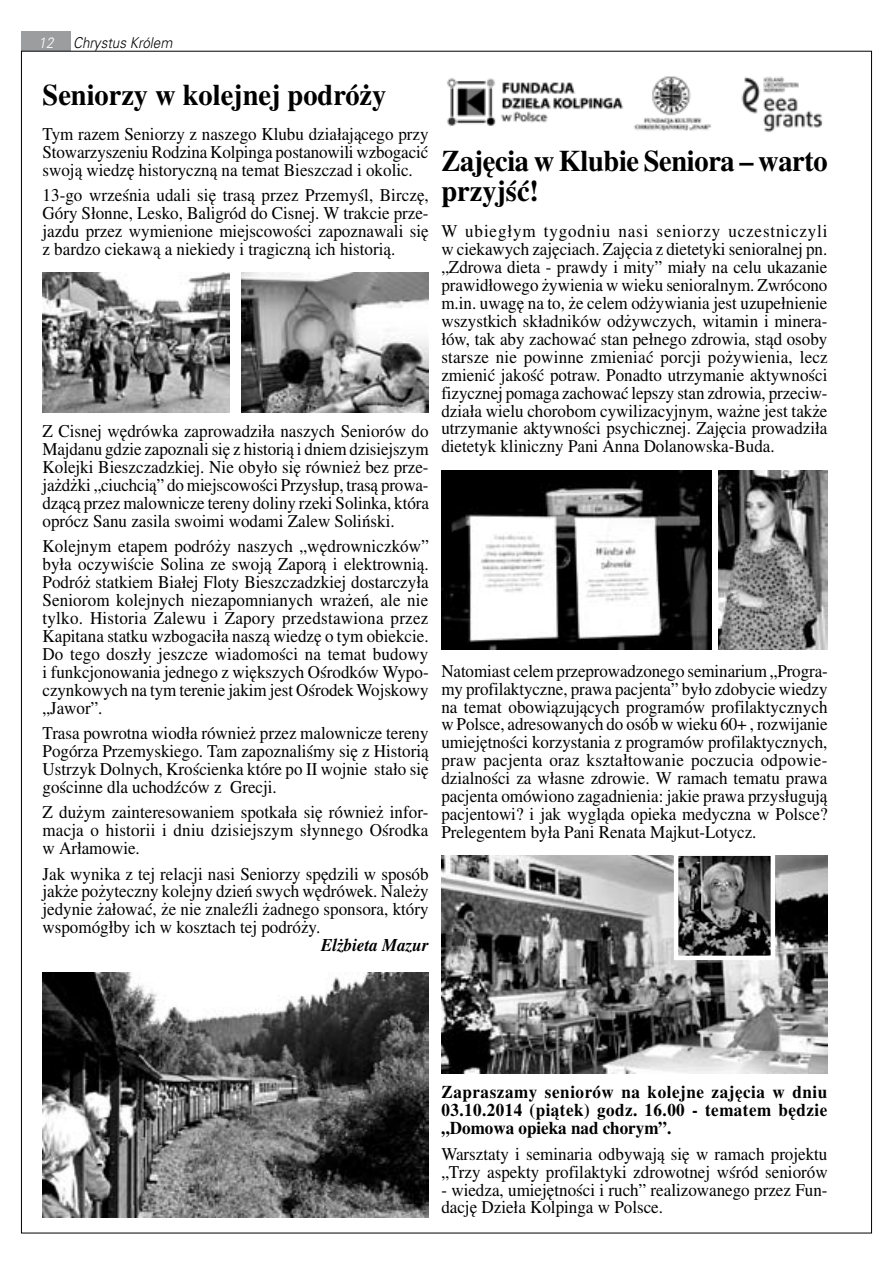
<style>
.page{position:relative;width:893px;height:1263px;background:#fff}
.page>*{position:absolute;margin:0;border:0;box-sizing:border-box;transform-origin:0 0}
.t1{font:700 29.85px/29.8px "Toronto";color:#000;scale:.95 1}
.t2{font:18px/18px "Toronto";color:#000;text-align:justify;scale:.95 1}
.t3{font:700 18px/18px "Toronto";letter-spacing:.03em;color:#000;text-align:justify;scale:.95 1}
.t4{font:italic 700 18px "Toronto";color:#000;scale:.95 1}
.t5{font:italic 15px "USA Light";color:#000;scale:.9 1}
.t6{font:italic 15px "USA Light";color:#fff;scale:.9 1}
</style>
<div class="page">
<div style="left:21px;top:31px;width:50px;height:20px;background:#9c9d9f"></div>
<img style="left:447px;top:76px;width:376px;height:57px">
<img style="left:718px;top:471px;width:109px;height:178px">
<img style="left:441px;top:471px;width:270px;height:178px">
<img style="left:441px;top:855px;width:386px;height:218px">
<img style="left:679px;top:856px;width:91px;height:99px">
<div style="left:674px;top:851px;width:101px;height:109px;border:4px solid #fff"></div>
<img style="left:43px;top:273px;width:186px;height:140px">
<img style="left:43px;top:972px;width:386px;height:245px">
<img style="left:242px;top:273px;width:187px;height:140px">
<p class="t6" style="left:39px;top:34px;width:18px">12</p>
<p class="t5" style="left:73px;top:34px;width:112px">Chrystus Królem</p>
<h1 class="t1" style="left:43px;top:80px;width:363px">Seniorzy w kolejnej podróży</h1>
<p class="t2" style="left:43px;top:125px;width:408px">Tym razem Seniorzy z naszego Klubu działającego przy Stowarzyszeniu Rodzina Kolpinga postanowili wzbogacić swoją wiedzę historyczną na temat Bieszczad i okolic.</p>
<p class="t2" style="left:43px;top:186px;width:408px">13-go września udali się trasą przez Przemyśl, Birczę, Góry Słonne, Lesko, Baligród do Cisnej. W trakcie prze&shy;jazdu przez wymienione miejscowości zapoznawali się z bardzo ciekawą a niekiedy i tragiczną ich historią.</p>
<p class="t2" style="left:43px;top:422px;width:408px">Z Cisnej wędrówka zaprowadziła naszych Seniorów do Majdanu gdzie zapoznali się z historią i dniem dzisiejszym Kolejki Bieszczadzkiej. Nie obyło się również bez prze&shy;jażdżki „ciuchcią” do miejscowości Przysłup, trasą prowa&shy;dzącą przez malownicze tereny doliny rzeki Solinka, która oprócz Sanu zasila swoimi wodami Zalew Soliński.</p>
<p class="t2" style="left:43px;top:537px;width:408px">Kolejnym etapem podróży naszych „wędrowniczków” była oczywiście Solina ze swoją Zaporą i elektrownią.<br>Podróż statkiem Białej Floty Bieszczadzkiej dostarczyła Seniorom kolejnych niezapomnianych wrażeń, ale nie tylko. Historia Zalewu i Zapory przedstawiona przez Kapitana statku wzbogaciła naszą wiedzę o tym obiekcie.<br>Do tego doszły jeszcze wiadomości na temat budowy i funkcjonowania jednego z większych Ośrodków Wypo&shy;czynkowych na tym terenie jakim jest Ośrodek Wojskowy „Jawor”.</p>
<p class="t2" style="left:43px;top:724px;width:408px">Trasa powrotna wiodła również przez malownicze tereny Pogórza Przemyskiego. Tam zapoznaliśmy się z Historią Ustrzyk Dolnych, Krościenka które po II wojnie stało się gościnne dla uchodźców z Grecji.</p>
<p class="t2" style="left:43px;top:803px;width:408px">Z dużym zainteresowaniem spotkała się również infor&shy;macja o historii i dniu dzisiejszym słynnego Ośrodka w Arłamowie.</p>
<p class="t2" style="left:43px;top:864px;width:408px">Jak wynika z tej relacji nasi Seniorzy spędzili w sposób jakże pożyteczny kolejny dzień swych wędrówek. Należy jedynie żałować, że nie znaleźli żadnego sponsora, który wspomógłby ich w kosztach tej podróży.</p>
<p class="t4" style="left:321px;top:935px;width:115px">Elżbieta Mazur</p>
<h1 class="t1" style="left:441px;top:146px;width:408px">Zajęcia w Klubie Seniora – warto przyjść!</h1>
<p class="t2" style="left:441px;top:222px;width:408px">W ubiegłym tygodniu nasi seniorzy uczestniczyli w ciekawych zajęciach. Zajęcia z dietetyki senioralnej pn. „Zdrowa dieta - prawdy i mity” miały na celu ukazanie prawidłowego żywienia w wieku senioralnym. Zwrócono m.in. uwagę na to, że celem odżywiania jest uzupełnienie wszystkich składników odżywczych, witamin i minera&shy;łów, tak aby zachować stan pełnego zdrowia, stąd osoby starsze nie powinne zmieniać porcji pożywienia, lecz zmienić jakość potraw. Ponadto utrzymanie aktywności fizycznej pomaga zachować lepszy stan zdrowia, przeciw&shy;działa wielu chorobom cywilizacyjnym, ważne jest także utrzymanie aktywności psychicznej. Zajęcia prowadziła dietetyk kliniczny Pani Anna Dolanowska-Buda.</p>
<p class="t2" style="left:441px;top:661px;width:408px">Natomiast celem przeprowadzonego seminarium „Progra&shy;my profilaktyczne, prawa pacjenta” było zdobycie wiedzy na temat obowiązujących programów profilaktycznych w Polsce, adresowanych do osób w wieku 60+ , rozwijanie umiejętności korzystania z programów profilaktycznych, praw pacjenta oraz kształtowanie poczucia odpowie&shy;dzialności za własne zdrowie. W ramach tematu prawa pacjenta omówiono zagadnienia: jakie prawa przysługują pacjentowi? i jak wygląda opieka medyczna w Polsce?<br>Prelegentem była Pani Renata Majkut-Lotycz.</p>
<p class="t3" style="left:441px;top:1083px;width:408px">Zapraszamy seniorów na kolejne zajęcia w dniu 03.10.2014 (piątek) godz. 16.00 - tematem będzie „Domowa opieka nad chorym”.</p>
<p class="t2" style="left:441px;top:1144px;width:408px">Warsztaty i seminaria odbywają się w ramach projektu „Trzy aspekty profilaktyki zdrowotnej wśród seniorów</p>
<p class="t2" style="left:441px;top:1180px;width:408px">- wiedza, umiejętności i ruch” realizowanego przez Fun&shy;dację Dzieła Kolpinga w Polsce.</p>
</div>
